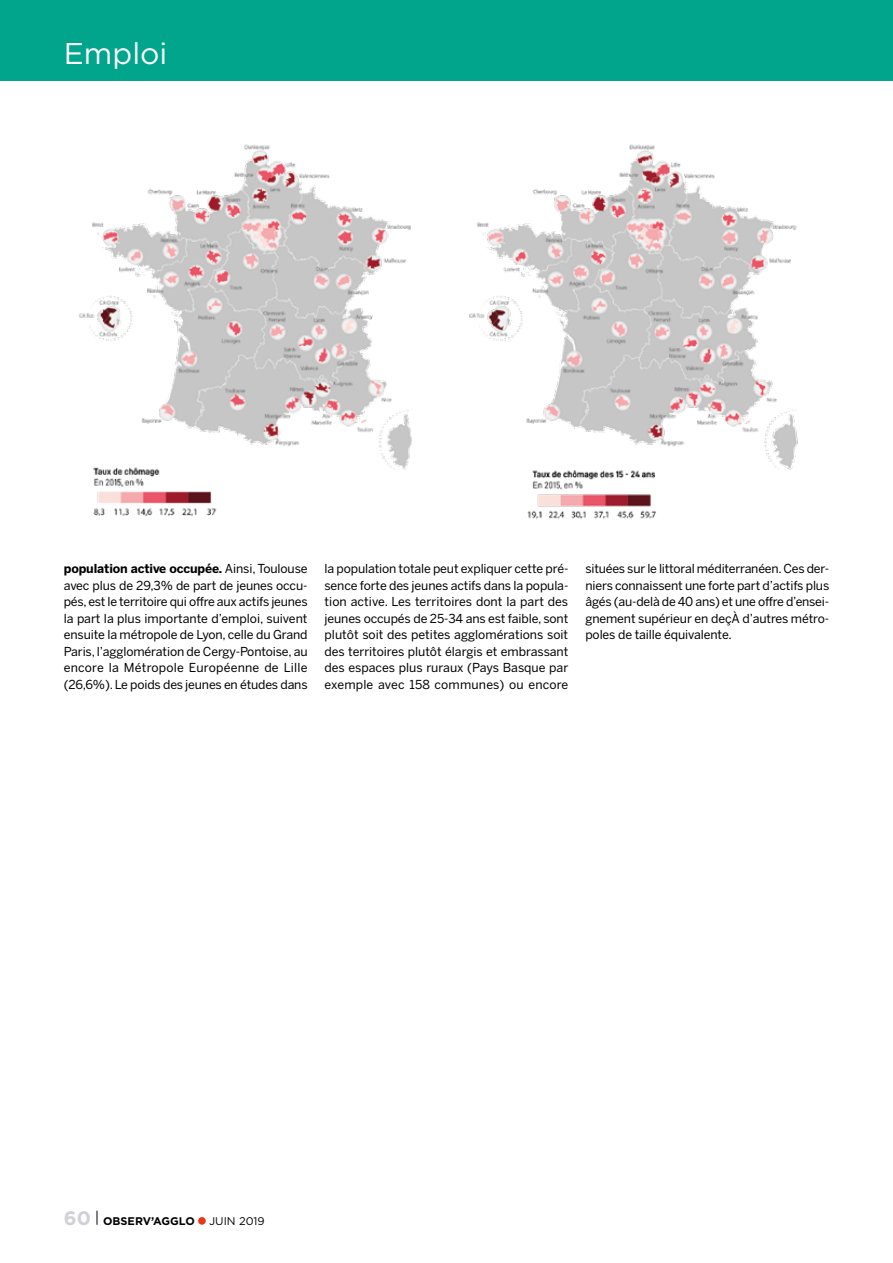
<style>
.page{position:relative;width:893px;height:1263px;background:#fff}
.page>*{position:absolute;margin:0;border:0;box-sizing:border-box;transform-origin:0 0}
.t1{font:30px "Gotham";color:#fff}
.t2{font:12.3px/16.5px "Benton Sans";letter-spacing:-.01em;color:#000;text-align:justify}
.t3{font:700 11.1px "Gotham";color:#000}
.t4{font:11.1px "Gotham";color:#000}
.s1{font-weight:700}
.s2{font-size:19.5px;color:#d0d0d6}
</style>
<div class="page">
<svg style="left:97px;top:1211px;width:1px;height:14px"></svg>
<div style="left:198px;top:1217px;width:8px;height:8px;background:#e63812;border-radius:50%"></div>
<img style="left:79px;top:144px;width:333px;height:372px">
<img style="left:469px;top:144px;width:329px;height:375px">
<div style="left:0;top:0;width:893px;height:81px;background:#00a58b"></div>
<h1 class="t1" style="left:64px;top:34px;width:105px">Emploi</h1>
<p class="t2" style="left:64px;top:560px;width:245px"><span class="s1">population active occupée.</span> Ainsi, Toulouse avec plus de 29,3% de part de jeunes occu&shy;pés, est le territoire qui offre aux actifs jeunes la part la plus importante d’emploi, suivent ensuite la métropole de Lyon, celle du Grand Paris, l’agglomération de Cergy-Pontoise, au encore la Métropole Européenne de Lille (26,6%). Le poids des jeunes en études dans</p>
<p class="t2" style="left:325px;top:560px;width:245px">la population totale peut expliquer cette pré&shy;sence forte des jeunes actifs dans la popula&shy;tion active. Les territoires dont la part des jeunes occupés de 25-34 ans est faible, sont plutôt soit des petites agglomérations soit des territoires plutôt élargis et embrassant des espaces plus ruraux (Pays Basque par exemple avec 158 communes) ou encore</p>
<p class="t2" style="left:585px;top:560px;width:245px">situées sur le littoral méditerranéen. Ces der&shy;niers connaissent une forte part d’actifs plus âgés (au-delà de 40 ans) et une offre d’ensei&shy;gnement supérieur en deçÀ d’autres métro&shy;poles de taille équivalente.</p>
<p class="t3" style="left:64px;top:1213px;width:133px"><span class="s2">60</span> OBSERV’AGGLO</p>
<p class="t4" style="left:209px;top:1214px;width:57px">JUIN 2019</p>
</div>
